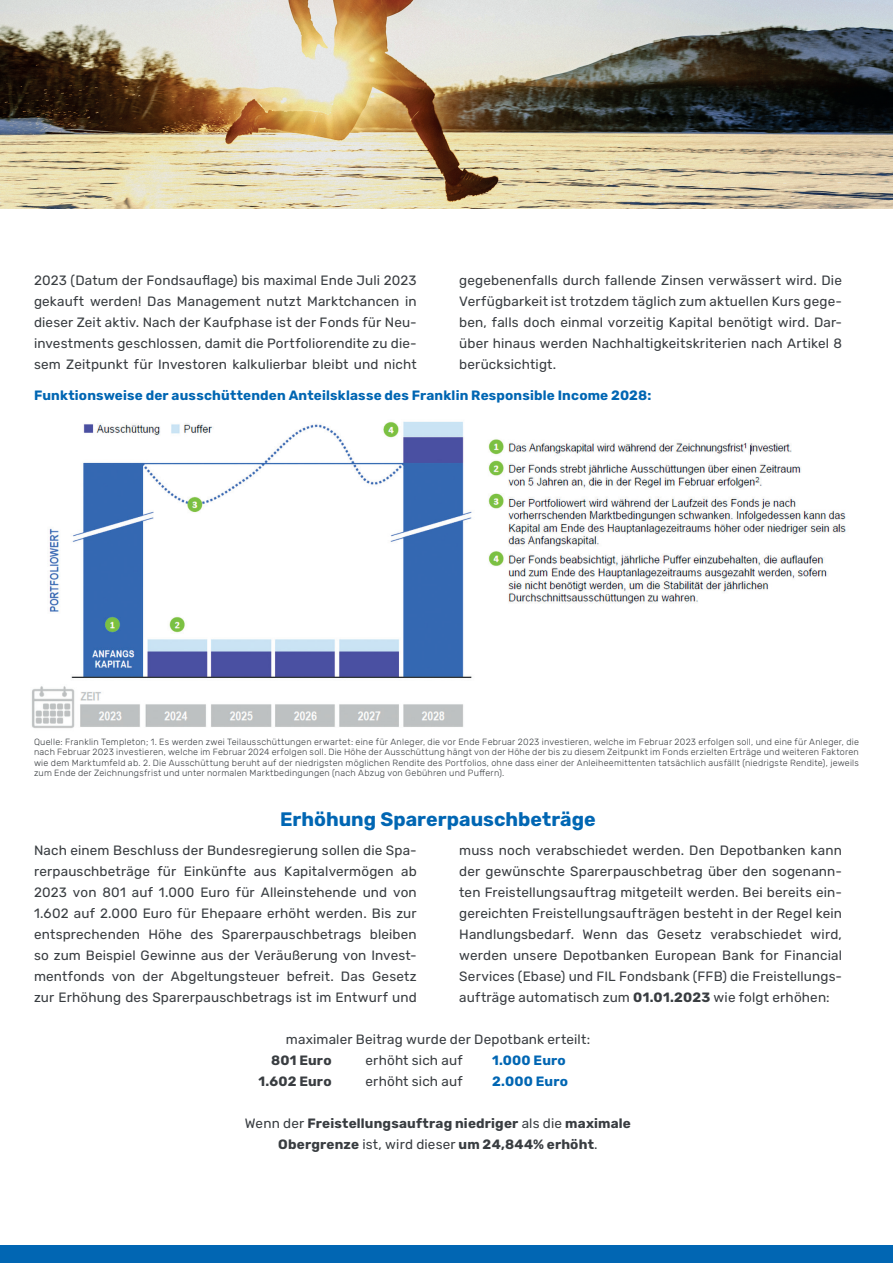
<style>
.page{position:relative;width:893px;height:1263px;background:#fff}
.page>*{position:absolute;margin:0;border:0;box-sizing:border-box;transform-origin:0 0}
.t1{font:700 19.5px "Rubik";color:#0166b3}
.t2{font:13.5px/21px "Rubik";letter-spacing:.01em;color:#393d41;text-align:justify}
.t3{font:700 13.5px/21px "Rubik";letter-spacing:.015em;color:#393d41;text-align:center}
.t4{font:700 13.5px "Rubik";letter-spacing:.015em;color:#0166b3}
.t5{font:300 9px/10.5px "Rubik";letter-spacing:.025em;color:#393d41;text-align:justify}
.s1{font-weight:700}
.s2{font-weight:400}
</style>
<div class="page">
<div style="left:0;top:1246px;width:893px;height:17px;background:#0166b3"></div>
<img style="left:31px;top:421px;width:815px;height:307px">
<img style="left:0;top:0;width:893px;height:208px">
<p class="t2" style="left:34px;top:270px;width:384px">2023 (Datum der Fondsauflage) bis maximal Ende Juli 2023 gekauft werden! Das Management nutzt Marktchancen in dieser Zeit aktiv. Nach der Kaufphase ist der Fonds für Neu&shy;investments geschlossen, damit die Portfoliorendite zu die&shy;sem Zeitpunkt für Investoren kalkulierbar bleibt und nicht</p>
<p class="t2" style="left:459px;top:270px;width:384px">gegebenenfalls durch fallende Zinsen verwässert wird. Die Verfügbarkeit ist trotzdem täglich zum aktuellen Kurs gege&shy;ben, falls doch einmal vorzeitig Kapital benötigt wird. Dar&shy;über hinaus werden Nachhaltigkeitskriterien nach Artikel 8 berücksichtigt.</p>
<p class="t4" style="left:34px;top:387px;width:619px">Funktionsweise der ausschüttenden Anteilsklasse des Franklin Responsible Income 2028:</p>
<p class="t5" style="left:34px;top:736px;width:826px">Quelle: Franklin Templeton; 1. Es werden zwei Teilausschüttungen erwartet: eine für Anleger, die vor Ende Februar 2023 investieren, welche im Februar 2023 erfolgen soll, und eine für Anleger, die nach Februar 2023 investieren, welche im Februar 2024 erfolgen soll. Die Höhe der Ausschüttung hängt von der Höhe der bis zu diesem Zeitpunkt im Fonds erzielten Erträge und weiteren Faktoren wie dem Marktumfeld ab. 2. Die Ausschüttung beruht auf der niedrigsten möglichen Rendite des Portfolios, ohne dass einer der Anleiheemittenten tatsächlich ausfällt (niedrigste Rendite), jeweils zum Ende der Zeichnungsfrist und unter normalen Marktbedingungen (nach Abzug von Gebühren und Puffern).</p>
<h1 class="t1" style="left:280px;top:808px;width:317px">Erhöhung Sparerpauschbeträge</h1>
<p class="t2" style="left:34px;top:840px;width:384px">Nach einem Beschluss der Bundesregierung sollen die Spa&shy;rerpauschbeträge für Einkünfte aus Kapitalvermögen ab 2023 von 801 auf 1.000 Euro für Alleinstehende und von 1.602 auf 2.000 Euro für Ehepaare erhöht werden. Bis zur entsprechenden Höhe des Sparerpauschbetrags bleiben so zum Beispiel Gewinne aus der Veräußerung von Invest&shy;mentfonds von der Abgeltungsteuer befreit. Das Gesetz zur Erhöhung des Sparerpauschbetrags ist im Entwurf und</p>
<p class="t2" style="left:459px;top:840px;width:384px">muss noch verabschiedet werden. Den Depotbanken kann der gewünschte Sparerpauschbetrag über den sogenann&shy;ten Freistellungsauftrag mitgeteilt werden. Bei bereits ein&shy;gereichten Freistellungsaufträgen besteht in der Regel kein Handlungsbedarf. Wenn das Gesetz verabschiedet wird, werden unsere Depotbanken European Bank for Financial Services (Ebase) und FIL Fondsbank (FFB) die Freistellungs&shy;aufträge automatisch zum <span class="s1">01.01.2023</span> wie folgt erhöhen:</p>
<p class="t2" style="left:286px;top:1029px;width:306px">maximaler Beitrag wurde der Depotbank erteilt:</p>
<p class="t3" style="left:271px;top:1050px;width:62px">801 Euro</p>
<p class="t2" style="left:366px;top:1050px;width:98px">erhöht sich auf</p>
<p class="t4" style="left:492px;top:1053px;width:75px">1.000 Euro</p>
<p class="t3" style="left:258px;top:1071px;width:75px">1.602 Euro</p>
<p class="t2" style="left:366px;top:1071px;width:98px">erhöht sich auf</p>
<p class="t4" style="left:492px;top:1074px;width:77px">2.000 Euro</p>
<p class="t3" style="left:245px;top:1113px;width:387px"><span class="s2">Wenn der</span> Freistellungsauftrag niedriger <span class="s2">als die</span> maximale<br>Obergrenze <span class="s2">ist, wird dieser</span> um 24,844% erhöht<span class="s2">.</span></p>
</div>
